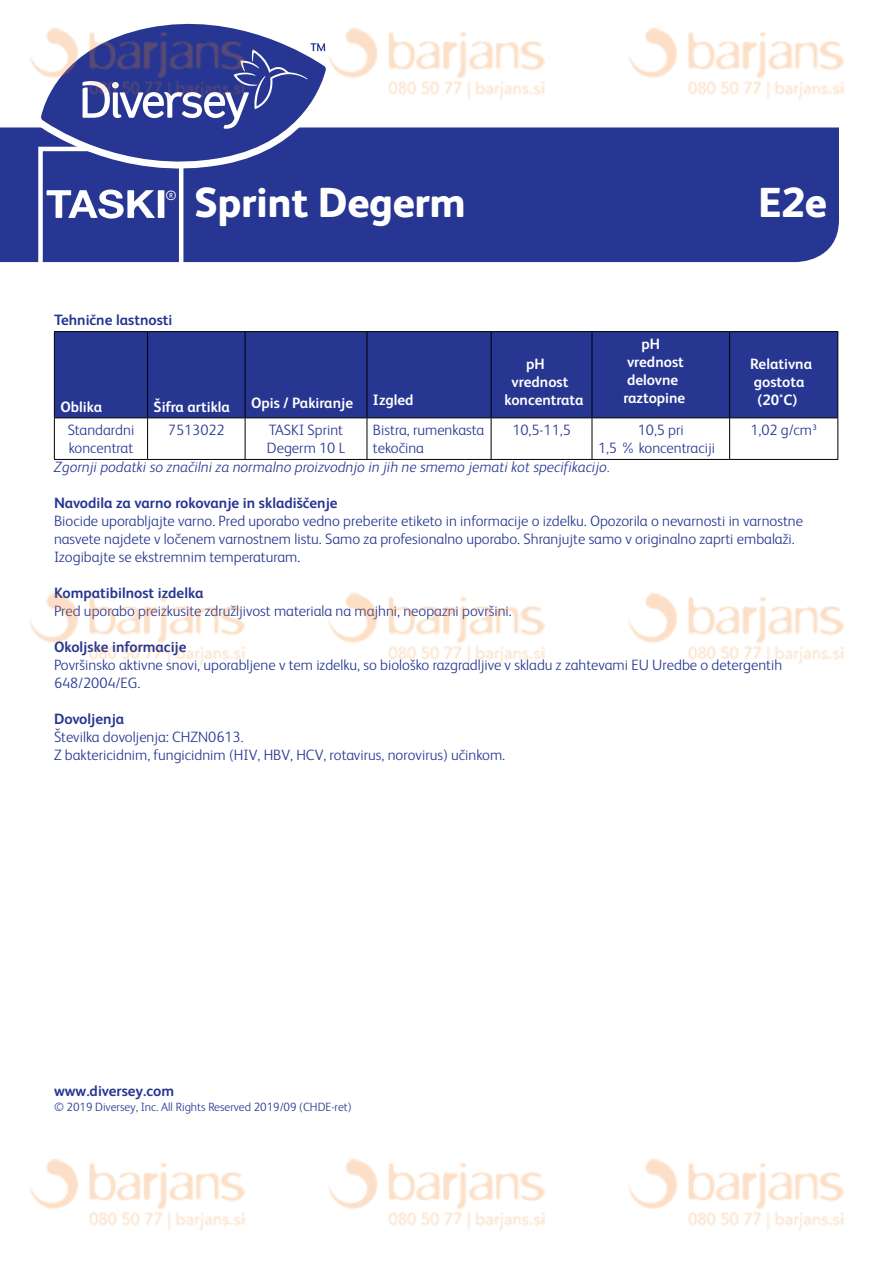
<style>
.page{position:relative;width:893px;height:1263px;background:#fff}
.page>*{position:absolute;margin:0;border:0;box-sizing:border-box;transform-origin:0 0}
.t1{font:800 42px "FS Albert Pro";letter-spacing:-.01em;color:#fff}
.t2{font:300 15px/18px "FS Albert";color:#263692}
.t3{font:15px/18px "FS Albert Pro";color:#263692}
.t4{font:700 15px "FS Albert";color:#263692}
.t5{font:700 15px "FS Albert";color:#fff}
.t6{font:italic 300 15px "FS Albert";color:#263692}
.t7{font:700 15px/18px "FS Albert Pro";color:#263692}
.t8{font:13.5px "FS Albert Pro";color:#fff}
.t9{font:300 12px "FS Albert";color:#263692}
.s1{font-weight:400}
</style>
<div class="page">
<div style="left:0;top:127px;width:839px;height:135px;background:#263692"></div>
<div style="left:38px;top:147px;width:145px;height:126px;border:4px solid #fff"></div>
<img style="left:68px;top:189px;width:87px;height:30px">
<svg style="left:31px;top:39px;width:307px;height:149px;background:#4653a2"></svg>
<svg style="left:82px;top:43px;width:243px;height:86px"></svg>
<div style="left:55px;top:332px;width:782px;height:85px;background:#263691"></div>
<hr style="left:54px;top:331px;width:94px;height:1px;background:#000">
<hr style="left:54px;top:332px;width:1px;height:85px;background:#000">
<hr style="left:148px;top:331px;width:97px;height:1px;background:#000">
<hr style="left:147px;top:332px;width:1px;height:85px;background:#000">
<hr style="left:245px;top:331px;width:122px;height:1px;background:#000">
<hr style="left:245px;top:332px;width:1px;height:85px;background:#000">
<hr style="left:367px;top:331px;width:124px;height:1px;background:#000">
<hr style="left:367px;top:332px;width:1px;height:85px;background:#000">
<hr style="left:491px;top:331px;width:101px;height:1px;background:#000">
<hr style="left:491px;top:332px;width:1px;height:85px;background:#000">
<hr style="left:592px;top:331px;width:138px;height:1px;background:#000">
<hr style="left:592px;top:332px;width:1px;height:85px;background:#000">
<hr style="left:730px;top:331px;width:108px;height:1px;background:#000">
<hr style="left:729px;top:332px;width:1px;height:85px;background:#000">
<hr style="left:837px;top:332px;width:1px;height:85px;background:#000">
<hr style="left:54px;top:417px;width:94px;height:1px;background:#000">
<hr style="left:54px;top:418px;width:1px;height:41px;background:#000">
<hr style="left:148px;top:417px;width:97px;height:1px;background:#000">
<hr style="left:147px;top:418px;width:1px;height:41px;background:#000">
<hr style="left:245px;top:417px;width:122px;height:1px;background:#000">
<hr style="left:245px;top:418px;width:1px;height:41px;background:#000">
<hr style="left:367px;top:417px;width:124px;height:1px;background:#000">
<hr style="left:367px;top:418px;width:1px;height:41px;background:#000">
<hr style="left:491px;top:417px;width:101px;height:1px;background:#000">
<hr style="left:491px;top:418px;width:1px;height:41px;background:#000">
<hr style="left:592px;top:417px;width:138px;height:1px;background:#000">
<hr style="left:592px;top:418px;width:1px;height:41px;background:#000">
<hr style="left:730px;top:417px;width:108px;height:1px;background:#000">
<hr style="left:729px;top:418px;width:1px;height:41px;background:#000">
<hr style="left:837px;top:418px;width:1px;height:41px;background:#000">
<hr style="left:54px;top:459px;width:94px;height:1px;background:#000">
<hr style="left:148px;top:459px;width:97px;height:1px;background:#000">
<hr style="left:245px;top:459px;width:122px;height:1px;background:#000">
<hr style="left:367px;top:459px;width:124px;height:1px;background:#000">
<hr style="left:491px;top:459px;width:101px;height:1px;background:#000">
<hr style="left:592px;top:459px;width:138px;height:1px;background:#000">
<hr style="left:730px;top:459px;width:108px;height:1px;background:#000">
<img style="left:29px;top:23px;width:243px;height:87px">
<img style="left:322px;top:28px;width:223px;height:82px">
<img style="left:628px;top:28px;width:216px;height:72px">
<img style="left:29px;top:588px;width:216px;height:87px">
<img style="left:328px;top:593px;width:217px;height:72px">
<img style="left:628px;top:588px;width:216px;height:87px">
<img style="left:29px;top:1153px;width:243px;height:78px">
<img style="left:322px;top:1159px;width:249px;height:72px">
<img style="left:621px;top:1153px;width:223px;height:78px">
<p class="t8" style="left:165px;top:185px;width:13px">®</p>
<p class="t1" style="left:194px;top:170px;width:273px">Sprint Degerm</p>
<p class="t1" style="left:758px;top:170px;width:70px">E2e</p>
<p class="t4" style="left:54px;top:311px;width:120px">Tehnične lastnosti</p>
<p class="t5" style="left:60px;top:398px;width:43px">Oblika</p>
<p class="t5" style="left:154px;top:398px;width:78px">Šifra artikla</p>
<p class="t5" style="left:251px;top:394px;width:103px">Opis / Pakiranje</p>
<p class="t5" style="left:373px;top:391px;width:42px">Izgled</p>
<p class="t5" style="left:526px;top:355px;width:20px">pH</p>
<p class="t5" style="left:512px;top:373px;width:58px">vrednost</p>
<p class="t5" style="left:504px;top:391px;width:81px">koncentrata</p>
<p class="t5" style="left:642px;top:335px;width:20px">pH</p>
<p class="t5" style="left:627px;top:353px;width:58px">vrednost</p>
<p class="t5" style="left:627px;top:371px;width:53px">delovne</p>
<p class="t5" style="left:623px;top:389px;width:63px">raztopine</p>
<p class="t5" style="left:750px;top:355px;width:63px">Relativna</p>
<p class="t5" style="left:754px;top:373px;width:52px">gostota</p>
<p class="t5" style="left:757px;top:391px;width:41px">(20°C)</p>
<p class="t7" style="left:54px;top:419px;width:95px">Eigenschaften</p>
<p class="t3" style="left:54px;top:455px;width:359px">• Wirkungsvoll gegen M kroorganismen (DGHM-L stung)</p>
<p class="t7" style="left:54px;top:491px;width:52px">Vorteile</p>
<p class="t3" style="left:54px;top:509px;width:363px">• Geeignet für den Einsatz auf wasserfesten Ob rfläch n</p>
<p class="t3" style="left:71px;top:527px;width:464px;text-indent:-17px">• Eliminiert wirkungsvoll Mikroorganismen, wie z.B. g am-positive und gram&shy;nega ive Bak erien und Pilz (Candida)</p>
<p class="t3" style="left:71px;top:581px;width:66px">Norovirus)</p>
<p class="t3" style="left:54px;top:599px;width:299px">• Reinigt und desinfiziert in einem Arb itsga g</p>
<p class="t7" style="left:54px;top:653px;width:143px">Anwendungshinweise<br><span class="s1">Dosierung:</span></p>
<p class="t2" style="left:68px;top:421px;width:68px">Standardni koncentrat</p>
<p class="t2" style="left:168px;top:421px;width:58px">7513022</p>
<p class="t2" style="left:267px;top:421px;width:80px">TASKI Sprint<br>Degerm 10 L</p>
<p class="t2" style="left:373px;top:421px;width:113px">Bistra, rumenkasta tekočina</p>
<p class="t2" style="left:512px;top:421px;width:60px">10,5-11,5</p>
<p class="t2" style="left:638px;top:421px;width:48px">10,5 pri</p>
<p class="t2" style="left:750px;top:421px;width:68px">1,02 g/cm³</p>
<p class="t2" style="left:598px;top:439px;width:119px">1,5 % koncentraciji</p>
<p class="t6" style="left:54px;top:458px;width:557px">Zgornji podatki so značilni za normalno proizvodnjo in jih ne smemo jemati kot specifikacijo.</p>
<p class="t4" style="left:54px;top:494px;width:285px">Navodila za varno rokovanje in skladiščenje</p>
<p class="t2" style="left:54px;top:512px;width:751px">Biocide uporabljajte varno. Pred uporabo vedno preberite etiketo in informacije o izdelku. Opozorila o nevarnosti in varnostne nasvete najdete v ločenem varnostnem listu. Samo za profesionalno uporabo. Shranjujte samo v originalno zaprti embalaži.</p>
<p class="t2" style="left:54px;top:548px;width:248px">Izogibajte se ekstremnim temperaturam.</p>
<p class="t4" style="left:54px;top:584px;width:151px">Kompatibilnost izdelka</p>
<p class="t2" style="left:54px;top:602px;width:459px">Pred uporabo preizkusite združljivost materiala na majhni, neopazni površini.</p>
<p class="t4" style="left:54px;top:638px;width:134px">Okoljske informacije</p>
<p class="t2" style="left:54px;top:656px;width:730px">Površinsko aktivne snovi, uporabljene v tem izdelku, so biološko razgradljive v skladu z zahtevami EU Uredbe o detergentih<br>648/2004/EG.</p>
<p class="t4" style="left:54px;top:710px;width:72px">Dovoljenja</p>
<p class="t2" style="left:54px;top:728px;width:191px">Številka dovoljenja: CHZN0613.</p>
<p class="t2" style="left:54px;top:746px;width:453px">Z baktericidnim, fungicidnim (HIV, HBV, HCV, rotavirus, norovirus) učinkom.</p>
<p class="t3" style="left:54px;top:743px;width:470px">150ml für 10l kalte Re nigungslösung (1.5%) mit 1 Stunde Kontaktzeit oder</p>
<p class="t4" style="left:54px;top:1082px;width:122px">www.diversey.com</p>
<p class="t9" style="left:54px;top:1100px;width:299px">© 2019 Diversey, Inc. All Rights Reserved 2019/09 (CHDE-ret)</p>
<p class="t3" style="left:54px;top:1103px;width:124px">Dosierempfehlung).</p>
</div>
